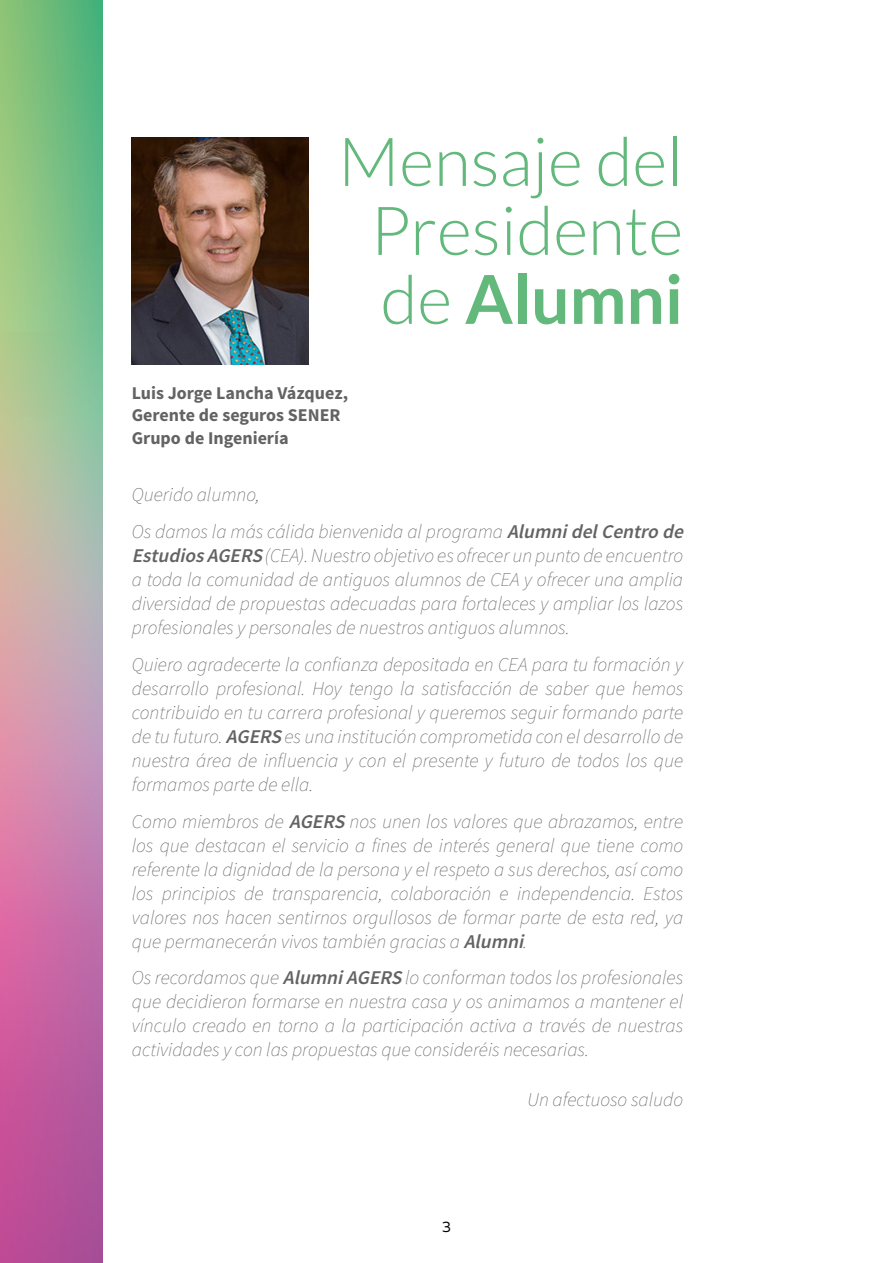
<style>
.page{position:relative;width:893px;height:1263px;background:#fff}
.page>*{position:absolute;margin:0;border:0;box-sizing:border-box;transform-origin:0 0}
.t1{font:300 67.5px/69px "Lato";color:#63b87c;text-align:justify}
.t2{font:italic 200 19.5px/24px "Source Sans Pro";color:#646363;text-align:justify}
.t3{font:700 18px/22.5px "Source Sans Pro";color:#646363}
.t4{font:15px "Muller";color:#000}
.s1{font-weight:700}
.s2{font-weight:600}
</style>
<div class="page">
<img style="left:132px;top:138px;width:177px;height:226px">
<img style="left:0;top:0;width:102px;height:1263px">
<h1 class="t1" style="left:370px;top:127px;width:314px;text-indent:-32px">Mensaje del Presidente de <span class="s1">Alumni</span></h1>
<p class="t3" style="left:132px;top:382px;width:218px">Luis Jorge Lancha Vázquez,<br>Gerente de seguros SENER<br>Grupo de Ingeniería</p>
<p class="t2" style="left:132px;top:476px;width:558px;line-height:36.8px">Querido alumno,<br>Os damos la más cálida bienvenida al programa <span class="s2">AlumnidelCentro de</span></p>
<p class="t2" style="left:132px;top:544px;width:553px"><span class="s2">EstudiosAGERS</span> (CEA). Nuestro objetivo es ofrecer un punto de encuentro a toda la comunidad de antiguos alumnos de CEA y ofrecer una amplia diversidad de propuestas adecuadas para fortaleces y ampliar los lazos profesionales y personales de nuestros antiguos alumnos.</p>
<p class="t2" style="left:132px;top:652px;width:553px">Quiero agradecerte la confianza depositada en CEA para tu formación y desarrollo profesional. Hoy tengo la satisfacción de saber que hemos contribuido en tu carrera profesional y queremos seguir formando parte de tu futuro. <span class="s2">AGERS</span> es una institución comprometida con el desarrollo de nuestra área de influencia y con el presente y futuro de todos los que formamos parte de ella.</p>
<p class="t2" style="left:132px;top:809px;width:553px">Como miembros de <span class="s2">AGERS</span> nos unen los valores que abrazamos, entre los que destacan el servicio a fines de interés general que tiene como referente la dignidad de la persona y el respeto a sus derechos, así como los principios de transparencia, colaboración e independencia. Estos valores nos hacen sentirnos orgullosos de formar parte de esta red, ya que permanecerán vivos también gracias a <span class="s2">Alumni</span>.</p>
<p class="t2" style="left:132px;top:966px;width:553px">Os recordamos que <span class="s2">AlumniAGERS</span> lo conforman todos los profesionales que decidieron formarse en nuestra casa y os animamos a mantener el vínculo creado en torno a la participación activa a través de nuestras actividades y con las propuestas que consideréis necesarias.</p>
<p class="t2" style="left:528px;top:1087px;width:157px">Un afectuoso saludo</p>
<p class="t4" style="left:442px;top:1218px;width:10px">3</p>
</div>
